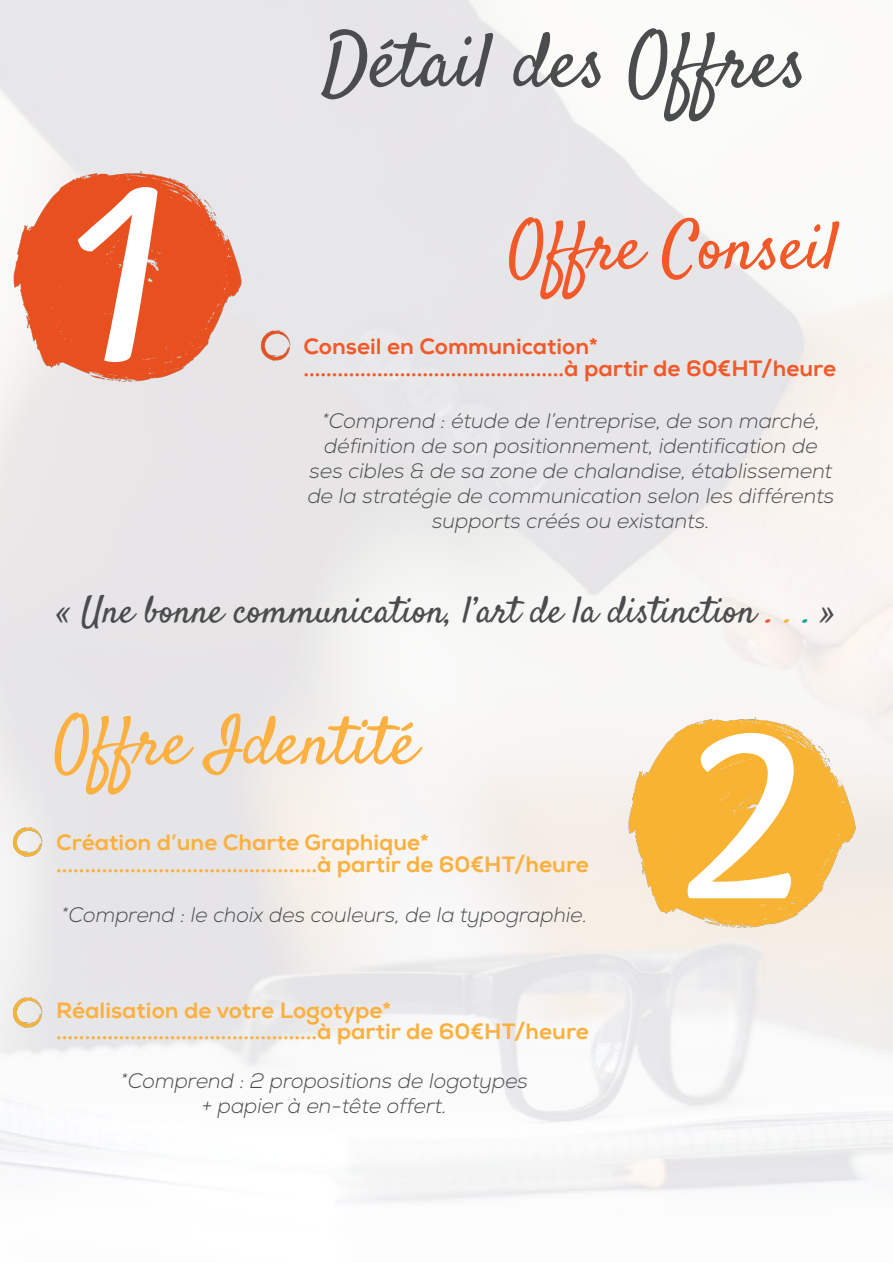
<style>
.page{position:relative;width:893px;height:1263px;background:#fff}
.page>*{position:absolute;margin:0;border:0;box-sizing:border-box;transform-origin:0 0}
.t1{font:247.5px "Lemongrass Caps";color:#fff}
.t2{font:240px "Lemongrass Caps";color:#fff}
.t3{font:76.5px "Satisfy";color:#4b4c4d}
.t4{font:67.5px "Satisfy";color:#fbb03f}
.t5{font:67.5px "Satisfy";color:#f15929}
.t6{font:37.5px "Satisfy";color:#4b4c4d}
.t7{font:22.5px "Nexa X Bold";color:#fbb03f}
.t8{font:22.5px "Nexa X Bold";color:#f15929}
.t9{font:italic 300 21px/25.2px "Nexa";color:#4b4c4d;text-align:center}
.s1{color:#f15929}
.s2{color:#fbb03f}
.s3{color:#12a79d}
</style>
<div class="page">
<img style="left:259px;top:328px;width:33px;height:34px">
<img style="left:11px;top:825px;width:33px;height:34px">
<img style="left:11px;top:995px;width:33px;height:34px">
<img style="left:625px;top:711px;width:237px;height:237px">
<img style="left:11px;top:165px;width:236px;height:237px">
<p class="t1" style="left:57px;top:123px;width:103px">1</p>
<p class="t3" style="left:322px;top:14px;width:487px">Détail des Offres</p>
<p class="t5" style="left:508px;top:204px;width:332px">Offre Conseil</p>
<p class="t8" style="left:303px;top:333px;width:296px">Conseil en Communication*</p>
<p class="t8" style="left:303px;top:354px;width:534px">..............................................à partir de 60€HT/heure</p>
<p class="t9" style="left:308px;top:408px;width:528px">*Comprend : étude de l’entreprise, de son marché, définition de son positionnement, identification de ses cibles &amp; de sa zone de chalandise, établissement de la stratégie de communication selon les différents supports créés ou existants.</p>
<p class="t6" style="left:58px;top:587px;width:779px">« Une bonne communication, l’art de la distinction <span class="s1">.</span> <span class="s2">.</span> <span class="s3">.</span> »</p>
<p class="t4" style="left:54px;top:700px;width:365px">Offre Identité</p>
<p class="t7" style="left:56px;top:829px;width:374px">Création d’une Charte Graphique*</p>
<p class="t7" style="left:56px;top:850px;width:534px">..............................................à partir de 60€HT/heure</p>
<p class="t9" style="left:61px;top:903px;width:528px">*Comprend : le choix des couleurs, de la typographie.</p>
<p class="t7" style="left:56px;top:996px;width:337px">Réalisation de votre Logotype*</p>
<p class="t7" style="left:56px;top:1018px;width:534px">..............................................à partir de 60€HT/heure</p>
<p class="t9" style="left:121px;top:1068px;width:409px">*Comprend : 2 propositions de logotypes</p>
<p class="t9" style="left:202px;top:1093px;width:247px">+ papier à en-tête offert.</p>
<p class="t2" style="left:674px;top:671px;width:131px">2</p>
</div>
